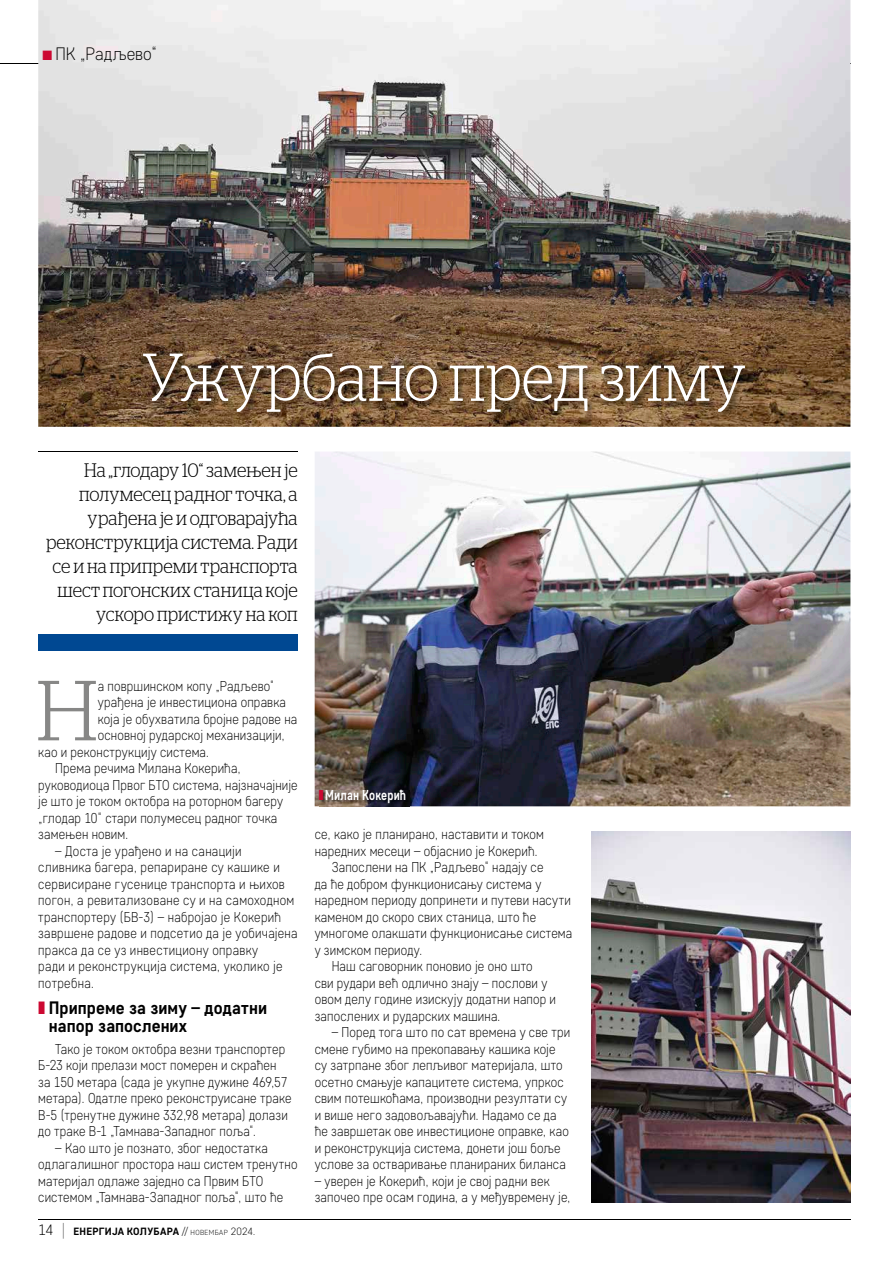
<style>
.page{position:relative;width:893px;height:1263px;background:#fff}
.page>*{position:absolute;margin:0;border:0;box-sizing:border-box;transform-origin:0 0}
.t1{font:300 84.9px "Stag LC";color:#878786}
.t2{font:300 67.5px "Stag LC";letter-spacing:.005em;color:#fff;scale:.9 1}
.t3{font:300 19.5px/24px "Stag LC";color:#000;text-align:right;scale:.9 1}
.t4{font:700 18px/18px "Core Sans D55";letter-spacing:.005em;color:#000;scale:.95 1}
.t5{font:300 18px "Core Sans D25";letter-spacing:.01em;color:#000;scale:.95 1}
.t6{font:700 14.4px "Core Sans D55";letter-spacing:.01em;color:#fff;scale:.8 1}
.t7{font:300 14.25px/16.5px "Core Sans D25";letter-spacing:.015em;color:#000;scale:.9 1}
.t8{font:700 10.5px "Core Sans D55";letter-spacing:.02em;color:#000}
.s1{color:#cc0831}
.s2{font-family:"Core Sans D25";font-weight:300;font-size:15px}
.s3{font-family:"Core Sans D15";font-weight:100;font-size:18px}
.s4{font-family:"Core Sans D25";font-weight:300}
.s5{font-family:"Core Sans D25";font-weight:300;font-size:7.35px}
</style>
<div class="page">
<hr style="left:38px;top:1219px;width:812px;height:1px;background:#000">
<hr style="left:0;top:64px;width:850px;height:1px;background:#000">
<hr style="left:38px;top:451px;width:260px;height:1px;background:#000">
<div style="left:38px;top:634px;width:260px;height:17px;background:#004892"></div>
<img style="left:315px;top:451px;width:535px;height:355px">
<img style="left:38px;top:0;width:812px;height:427px">
<img style="left:142px;top:351px;width:610px;height:69px">
<img style="left:591px;top:831px;width:259px;height:371px">
<img style="left:319px;top:790px;width:90px;height:16px">
<p class="t5" style="left:43px;top:43px;width:122px"><span class="s1">■</span> ПК „Радљево“</p>
<h2 class="t2" style="left:142px;top:328px;width:673px">Ужурбано пред зиму</h2>
<h3 class="t3" style="left:46px;top:457px;width:281px">На „глодару 10“ замењен је полумесец радног точка, а урађена је и одговарајућа реконструкција система. Ради се и на припреми транспорта шест погонских станица које ускоро пристижу на коп</h3>
<h1 class="t1" style="left:36px;top:649px;width:63px">Н</h1>
<p class="t7" style="left:98px;top:677px;width:198px">а површинском копу „Радљево“</p>
<p class="t7" style="left:98px;top:694px;width:211px">урађена је инвестициона оправка</p>
<p class="t7" style="left:98px;top:710px;width:223px">која је обухватила бројне радове на</p>
<p class="t7" style="left:98px;top:727px;width:209px">основној рударској механизацији,</p>
<p class="t7" style="left:38px;top:743px;width:191px">као и реконструкцију система.</p>
<p class="t7" style="left:55px;top:760px;width:208px">Према речима Милана Кокерића,</p>
<p class="t7" style="left:38px;top:776px;width:290px">руководиоца Првог БТО система, најзначајније</p>
<p class="t7" style="left:38px;top:793px;width:274px">је што је током октобра на роторном багеру</p>
<p class="t7" style="left:38px;top:809px;width:267px">„глодар 10“ стари полумесец радног точка</p>
<p class="t7" style="left:38px;top:826px;width:102px">замењен новим.</p>
<p class="t7" style="left:38px;top:842px;width:290px;text-indent:17px">– Доста је урађено и на санацији сливника багера, репариране су кашике и сервисиране гусенице транспорта и њихов погон, а ревитализоване су и на самоходном транспортеру (БВ-3) – набројао је Кокерић завршене радове и подсетио да је уобичајена пракса да се уз инвестициону оправку<br>ради и реконструкција система, уколико је потребна.</p>
<p class="t4" style="left:49px;top:998px;width:231px;text-indent:-11px"><span class="s1">❚</span> Припреме за зиму – додатни напор запослених</p>
<p class="t7" style="left:38px;top:1040px;width:283px;text-indent:17px">Тако је током октобра везни транспортер Б-23 који прелази мост померен и скраћен за 150 метара (сада је укупне дужине 469,57 метара). Одатле преко реконструисане траке В-5 (тренутне дужине 332,98 метара) долази до траке В-1 „Тамнава-Западног поља“.</p>
<p class="t7" style="left:38px;top:1139px;width:289px;text-indent:17px">– Као што је познато, због недостатка одлагалишног простора наш систем тренутно материјал одлаже заједно са Првим БТО системом „Тамнава-Западног поља“, што ће</p>
<p class="t8" style="left:38px;top:1225px;width:219px"><span class="s2">14</span> <span class="s3">|</span> ЕНЕРГИЈА КОЛУБАРА <span class="s4">//</span> <span class="s5">новембар</span> <span class="s4">2024.</span></p>
<p class="t6" style="left:319px;top:786px;width:111px"><span class="s1">❚</span>Милан Кокерић</p>
<p class="t7" style="left:315px;top:826px;width:256px">се, како је планирано, наставити и током</p>
<p class="t7" style="left:315px;top:842px;width:249px">наредних месеци – објаснио је Кокерић.</p>
<p class="t7" style="left:332px;top:859px;width:237px">Запослени на ПК „Радљево“ надају се</p>
<p class="t7" style="left:315px;top:875px;width:253px">да ће добром функционисању система у</p>
<p class="t7" style="left:315px;top:892px;width:286px">наредном периоду допринети и путеви насути</p>
<p class="t7" style="left:315px;top:908px;width:248px">каменом до скоро свих станица, што ће</p>
<p class="t7" style="left:315px;top:925px;width:288px">умногоме олакшати функционисање система</p>
<p class="t7" style="left:315px;top:941px;width:121px">у зимском периоду.</p>
<p class="t7" style="left:332px;top:958px;width:225px">Наш саговорник поновио је оно што</p>
<p class="t7" style="left:315px;top:974px;width:260px">сви рудари већ одлично знају – послови у</p>
<p class="t7" style="left:315px;top:991px;width:270px">овом делу године изискују додатни напор и</p>
<p class="t7" style="left:315px;top:1007px;width:208px">запослених и рударских машина.</p>
<p class="t7" style="left:315px;top:1024px;width:285px;text-indent:17px">– Поред тога што по сат времена у све три смене губимо на прекопавању кашика које су затрпане због лепљивог материјала, што осетно смањује капацитете система, упркос свим потешкоћама, производни резултати су и више него задовољавајући. Надамо се да ће завршетак ове инвестиционе оправке, као и реконструкција система, донети још боље услове за остваривање планираних биланса</p>
<p class="t7" style="left:315px;top:1172px;width:286px">– уверен је Кокерић, који је свој радни век започео пре осам година, а у међувремену је,</p>
</div>
